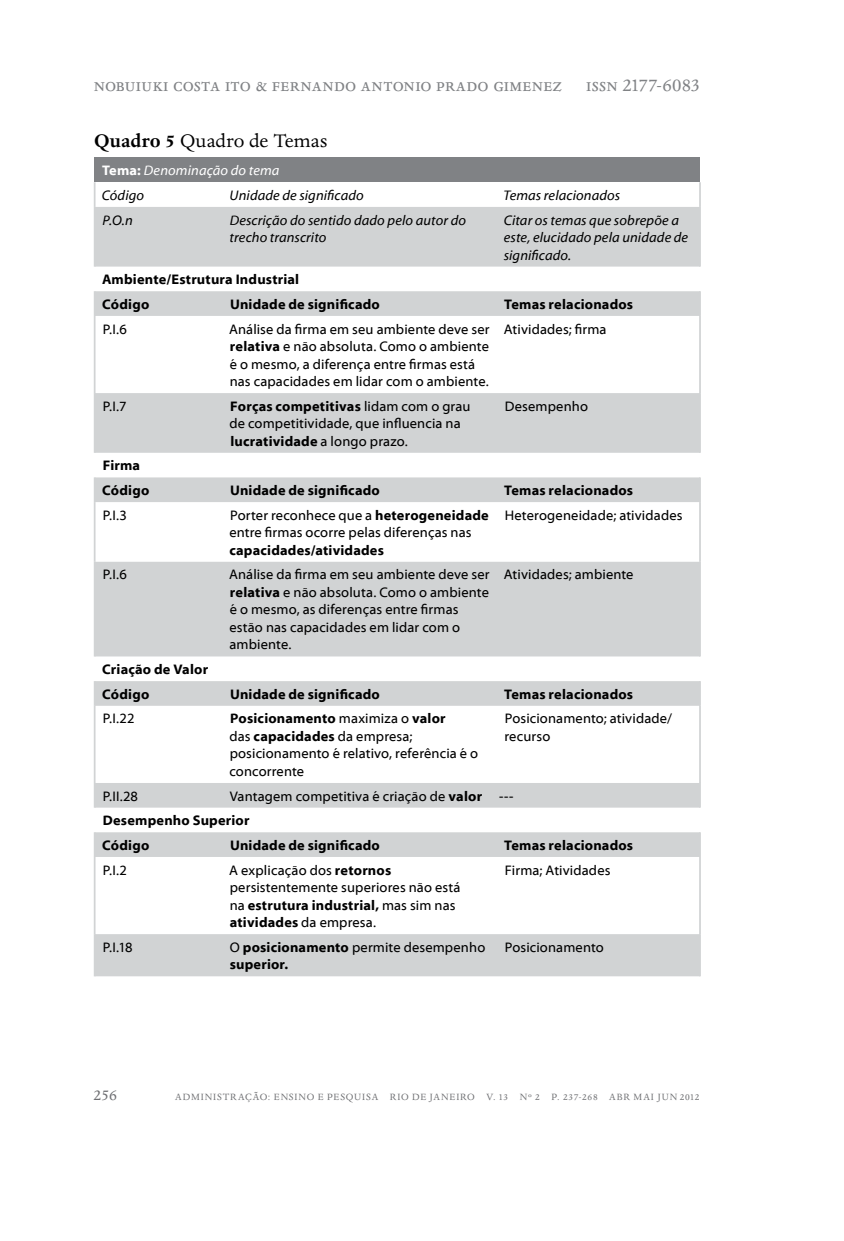
<style>
.page{position:relative;width:844px;height:1241px;background:#fff}
.page>*{position:absolute;margin:0;border:0;box-sizing:border-box;transform-origin:0 0}
.t1{font:21px "Dante MT Std";letter-spacing:.005em;color:#808285}
.Legenda_de_Tabela_Ou{font:21px "Dante MT Std";letter-spacing:.005em;color:#000}
.t2{font:17.5px "Dante MT Std";color:#6d6e71}
._0000_Tabela{font:14px/17.5px "Myriad Web Pro";letter-spacing:.01em;color:#000}
._0000_Tabela-2{font:700 14px/17.5px "Myriad Web Pro";letter-spacing:.015em;color:#000}
._0000_Tabela-3{font:italic 14px/17.5px "Myriad Web Pro";letter-spacing:.01em;color:#000}
._0000_Tabela_Header{font:italic 14px "Myriad Web Pro";letter-spacing:.01em;color:#fff}
.t3{font:10.5px "Dante MT Std";letter-spacing:.08em;color:#6d6e71}
.s1{font-weight:700}
.s2{font-weight:700;font-style:normal}
.s3{font-weight:400}
</style>
<div class="page">
<div style="left:95px;top:158px;width:604px;height:24px;background:#808285"></div>
<svg style="left:95px;top:207px;width:604px;height:769px"></svg>
<svg style="left:94px;top:291px;width:1px;height:25px"></svg>
<hr style="left:94px;top:316px;width:1px;height:77px;background:#d1d3d4">
<hr style="left:94px;top:393px;width:1px;height:59px;background:#d1d3d4">
<svg style="left:94px;top:477px;width:1px;height:25px"></svg>
<hr style="left:94px;top:502px;width:1px;height:59px;background:#d1d3d4">
<hr style="left:94px;top:561px;width:1px;height:95px;background:#d1d3d4">
<svg style="left:94px;top:681px;width:1px;height:24px"></svg>
<hr style="left:94px;top:705px;width:1px;height:77px;background:#d1d3d4">
<svg style="left:94px;top:782px;width:1px;height:25px"></svg>
<svg style="left:94px;top:832px;width:1px;height:24px"></svg>
<hr style="left:94px;top:856px;width:1px;height:78px;background:#d1d3d4">
<hr style="left:94px;top:934px;width:1px;height:42px;background:#d1d3d4">
<svg style="left:699px;top:291px;width:1px;height:25px"></svg>
<hr style="left:699px;top:316px;width:1px;height:77px;background:#d1d3d4">
<hr style="left:699px;top:393px;width:1px;height:59px;background:#d1d3d4">
<svg style="left:699px;top:477px;width:1px;height:25px"></svg>
<hr style="left:699px;top:502px;width:1px;height:59px;background:#d1d3d4">
<hr style="left:699px;top:561px;width:1px;height:95px;background:#d1d3d4">
<svg style="left:699px;top:681px;width:1px;height:24px"></svg>
<hr style="left:699px;top:705px;width:1px;height:77px;background:#d1d3d4">
<svg style="left:699px;top:782px;width:1px;height:25px"></svg>
<svg style="left:699px;top:832px;width:1px;height:24px"></svg>
<hr style="left:699px;top:856px;width:1px;height:78px;background:#d1d3d4">
<hr style="left:699px;top:934px;width:1px;height:42px;background:#d1d3d4">
<svg style="left:94px;top:182px;width:1px;height:25px"></svg>
<hr style="left:94px;top:207px;width:1px;height:59px;background:#d1d3d4">
<svg style="left:699px;top:182px;width:1px;height:25px"></svg>
<hr style="left:699px;top:207px;width:1px;height:59px;background:#d1d3d4">
<h1 class="t1" style="left:94px;top:72px;width:607px">nobuiuki costa ito &amp; fernando antonio prado gimenez issn 2177-6083</h1>
<p class="Legenda_de_Tabela_Ou" style="left:94px;top:128px;width:234px"><span class="s1">Quadro 5</span> Quadro de Temas</p>
<p class="_0000_Tabela_Header" style="left:102px;top:163px;width:179px"><span class="s2">Tema:</span> Denominação do tema</p>
<p class="_0000_Tabela-3" style="left:102px;top:187px;width:44px">Código</p>
<p class="_0000_Tabela-3" style="left:229px;top:187px;width:136px">Unidade de significado</p>
<p class="_0000_Tabela-3" style="left:503px;top:187px;width:118px">Temas relacionados</p>
<p class="_0000_Tabela-3" style="left:102px;top:211px;width:32px">P.O.n</p>
<p class="_0000_Tabela-3" style="left:229px;top:211px;width:238px">Descrição do sentido dado pelo autor do trecho transcrito</p>
<p class="_0000_Tabela-3" style="left:503px;top:211px;width:186px">Citar os temas que sobrepõe a este, elucidado pela unidade de significado.</p>
<p class="_0000_Tabela-2" style="left:102px;top:271px;width:199px">Ambiente/Estrutura Industrial</p>
<p class="_0000_Tabela-2" style="left:102px;top:296px;width:49px">Código</p>
<p class="_0000_Tabela-2" style="left:230px;top:296px;width:151px">Unidade de significado</p>
<p class="_0000_Tabela-2" style="left:504px;top:296px;width:130px">Temas relacionados</p>
<p class="_0000_Tabela" style="left:103px;top:320px;width:26px">P.I.6</p>
<p class="_0000_Tabela" style="left:229px;top:320px;width:262px">Análise da firma em seu ambiente deve ser <span class="s1">relativa</span> e não absoluta. Como o ambiente é o mesmo, a diferença entre firmas está nas capacidades em lidar com o ambiente.</p>
<p class="_0000_Tabela" style="left:503px;top:320px;width:104px">Atividades; firma</p>
<p class="_0000_Tabela" style="left:103px;top:397px;width:25px">P.I.7</p>
<p class="_0000_Tabela" style="left:229px;top:397px;width:242px"><span class="s1">Forças competitivas</span> lidam com o grau de competitividade, que influencia na <span class="s1">lucratividade</span> a longo prazo.</p>
<p class="_0000_Tabela" style="left:504px;top:397px;width:85px">Desempenho</p>
<p class="_0000_Tabela-2" style="left:103px;top:457px;width:39px">Firma</p>
<p class="_0000_Tabela-2" style="left:102px;top:482px;width:49px">Código</p>
<p class="_0000_Tabela-2" style="left:230px;top:482px;width:151px">Unidade de significado</p>
<p class="_0000_Tabela-2" style="left:504px;top:482px;width:130px">Temas relacionados</p>
<p class="_0000_Tabela" style="left:103px;top:506px;width:26px">P.I.3</p>
<p class="_0000_Tabela" style="left:229px;top:506px;width:261px">Porter reconhece que a <span class="s1">heterogeneidade </span>entre firmas ocorre pelas diferenças nas <span class="s1">capacidades/atividades</span></p>
<p class="_0000_Tabela" style="left:504px;top:506px;width:179px">Heterogeneidade; atividades</p>
<p class="_0000_Tabela" style="left:103px;top:566px;width:26px">P.I.6</p>
<p class="_0000_Tabela" style="left:229px;top:566px;width:262px">Análise da firma em seu ambiente deve ser <span class="s1">relativa</span> e não absoluta. Como o ambiente é o mesmo, as diferenças entre firmas estão nas capacidades em lidar com o ambiente.</p>
<p class="_0000_Tabela" style="left:503px;top:566px;width:131px">Atividades; ambiente</p>
<p class="_0000_Tabela-2" style="left:102px;top:660px;width:107px">Criação de Valor</p>
<p class="_0000_Tabela-2" style="left:102px;top:685px;width:49px">Código</p>
<p class="_0000_Tabela-2" style="left:230px;top:685px;width:151px">Unidade de significado</p>
<p class="_0000_Tabela-2" style="left:504px;top:685px;width:130px">Temas relacionados</p>
<p class="_0000_Tabela" style="left:103px;top:710px;width:33px">P.I.22</p>
<p class="_0000_Tabela" style="left:229px;top:710px;width:250px"><span class="s1">Posicionamento</span> maximiza o <span class="s1">valor<br></span>das <span class="s1">capacidades</span> da empresa; posicionamento é relativo, referência é o concorrente</p>
<p class="_0000_Tabela" style="left:504px;top:710px;width:169px">Posicionamento; atividade/ recurso</p>
<p class="_0000_Tabela" style="left:103px;top:787px;width:37px">P.II.28</p>
<p class="_0000_Tabela" style="left:229px;top:787px;width:254px">Vantagem competitiva é criação de <span class="s1">valor</span></p>
<p class="_0000_Tabela" style="left:499px;top:787px;width:16px">---</p>
<p class="_0000_Tabela-2" style="left:103px;top:812px;width:148px">Desempenho Superior</p>
<p class="_0000_Tabela-2" style="left:102px;top:836px;width:49px">Código</p>
<p class="_0000_Tabela-2" style="left:230px;top:836px;width:151px">Unidade de significado</p>
<p class="_0000_Tabela-2" style="left:504px;top:836px;width:130px">Temas relacionados</p>
<p class="_0000_Tabela" style="left:103px;top:861px;width:26px">P.I.2</p>
<p class="_0000_Tabela" style="left:229px;top:861px;width:233px">A explicação dos <span class="s1">retornos </span>persistentemente superiores não está na <span class="s1">estrutura industrial,</span> mas sim nas <span class="s1">atividades</span> da empresa.</p>
<p class="_0000_Tabela" style="left:504px;top:861px;width:107px">Firma; Atividades</p>
<p class="_0000_Tabela" style="left:103px;top:938px;width:31px">P.I.18</p>
<p class="_0000_Tabela-2" style="left:230px;top:938px;width:257px"><span class="s3">O</span> posicionamento <span class="s3">permite desempenho </span>superior.</p>
<p class="_0000_Tabela" style="left:504px;top:938px;width:100px">Posicionamento</p>
<p class="t2" style="left:94px;top:1083px;width:25px">256</p>
<p class="t3" style="left:175px;top:1090px;width:525px">ADMINISTRAÇÃO: ENSINO E PESQUISA RIO DE JANEIRO V. 13 No 2 P. 237-268 ABR MAI JUN 2012</p>
</div>
